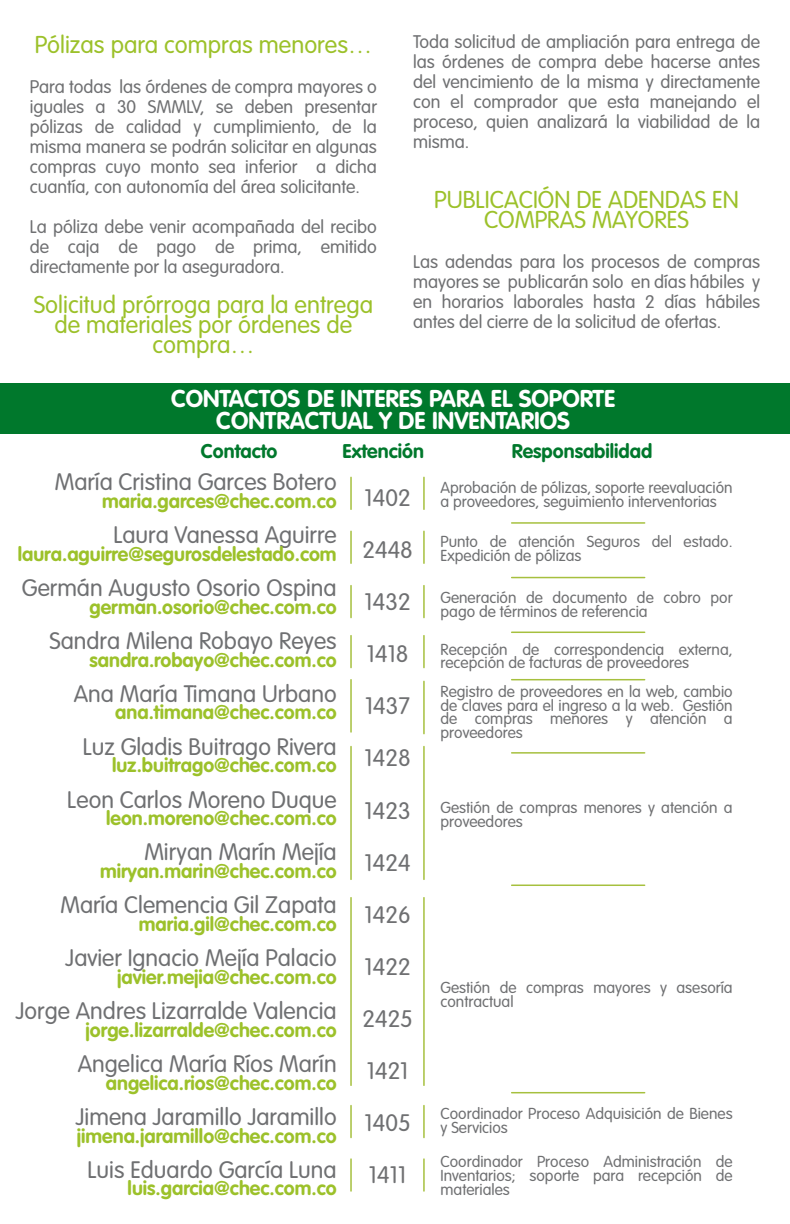
<style>
.page{position:relative;width:790px;height:1224px;background:#fff}
.page>*{position:absolute;margin:0;border:0;box-sizing:border-box;transform-origin:0 0}
.t1{font:300 24px/20px "VAG Rounded Std";color:#9cc12a;text-align:center}
.t2{font:700 24px/22px "VAG Rounded Std";color:#fff;text-align:center}
.t3{font:300 23.6px "VAG Rounded Std";color:#6f7072}
.t4{font:700 19.6px "VAG Rounded Std";color:#9cc12a}
.t5{font:700 19.6px "VAG Rounded Std";color:#00782c}
.t6{font:300 18px/20px "VAG Rounded Std";color:#6f7072;text-align:justify}
.t7{font:300 15.6px/13.8px "VAG Rounded Std";color:#6f7072}
</style>
<div class="page">
<div style="left:0;top:383px;width:789px;height:51px;background:#00782c"></div>
<hr style="left:350px;top:477px;width:1px;height:32px;background:#a6c03e">
<hr style="left:423px;top:477px;width:1px;height:32px;background:#a6c03e">
<hr style="left:350px;top:531px;width:1px;height:32px;background:#a6c03e">
<hr style="left:423px;top:531px;width:1px;height:32px;background:#a6c03e">
<hr style="left:350px;top:586px;width:1px;height:32px;background:#a6c03e">
<hr style="left:423px;top:586px;width:1px;height:32px;background:#a6c03e">
<hr style="left:350px;top:636px;width:1px;height:32px;background:#a6c03e">
<hr style="left:423px;top:636px;width:1px;height:32px;background:#a6c03e">
<hr style="left:350px;top:747px;width:1px;height:132px;background:#a6c03e">
<hr style="left:423px;top:747px;width:1px;height:132px;background:#a6c03e">
<hr style="left:511px;top:752px;width:133px;height:2px;background:#a6c03e">
<hr style="left:511px;top:679px;width:133px;height:1px;background:#a6c03e">
<hr style="left:511px;top:632px;width:133px;height:1px;background:#a6c03e">
<hr style="left:511px;top:577px;width:133px;height:1px;background:#a6c03e">
<hr style="left:511px;top:522px;width:133px;height:2px;background:#a6c03e">
<hr style="left:511px;top:1092px;width:133px;height:1px;background:#a6c03e">
<hr style="left:511px;top:885px;width:133px;height:1px;background:#a6c03e">
<hr style="left:350px;top:898px;width:1px;height:187px;background:#a6c03e">
<hr style="left:423px;top:898px;width:1px;height:187px;background:#a6c03e">
<hr style="left:350px;top:1106px;width:1px;height:32px;background:#a6c03e">
<hr style="left:423px;top:1106px;width:1px;height:32px;background:#a6c03e">
<hr style="left:350px;top:680px;width:1px;height:52px;background:#a6c03e">
<hr style="left:423px;top:681px;width:1px;height:53px;background:#a6c03e">
<hr style="left:350px;top:1159px;width:1px;height:32px;background:#a6c03e">
<hr style="left:423px;top:1159px;width:1px;height:32px;background:#a6c03e">
<h1 class="t1" style="left:35px;top:36px;width:338px">Pólizas para compras menores…</h1>
<p class="t6" style="left:30px;top:77px;width:348px">Para todas las órdenes de compra mayores o iguales a 30 SMMLV, se deben presentar pólizas de calidad y cumplimiento, de la misma manera se podrán solicitar en algunas compras cuyo monto sea inferior a dicha cuantía, con autonomía del área solicitante.</p>
<p class="t6" style="left:30px;top:217px;width:348px">La póliza debe venir acompañada del recibo de caja de pago de prima, emitido directamente por la aseguradora.</p>
<h1 class="t1" style="left:34px;top:296px;width:341px">Solicitud prórroga para la entrega de materiales por órdenes de compra…</h1>
<p class="t6" style="left:413px;top:33px;width:348px">Toda solicitud de ampliación para entrega de las órdenes de compra debe hacerse antes del vencimiento de la misma y directamente con el comprador que esta manejando el proceso, quien analizará la viabilidad de la misma.</p>
<h1 class="t1" style="left:434px;top:191px;width:306px">PUBLICACIÓN DE ADENDAS EN<br>COMPRAS MAYORES</h1>
<p class="t6" style="left:413px;top:253px;width:348px">Las adendas para los procesos de compras mayores se publicarán solo en días hábiles y en horarios laborales hasta 2 días hábiles antes del cierre de la solicitud de ofertas.</p>
<h1 class="t2" style="left:171px;top:389px;width:445px">CONTACTOS DE INTERES PARA EL SOPORTE<br>CONTRACTUAL Y DE INVENTARIOS</h1>
<p class="t5" style="left:201px;top:440px;width:78px">Contacto</p>
<p class="t5" style="left:342px;top:440px;width:83px">Extención</p>
<p class="t5" style="left:511px;top:440px;width:142px">Responsabilidad</p>
<p class="t7" style="left:440px;top:482px;width:293px">Aprobación de pólizas, soporte reevaluación a proveedores, seguimiento interventorias</p>
<p class="t7" style="left:440px;top:535px;width:293px">Punto de atención Seguros del estado.<br>Expedición de pólizas</p>
<p class="t7" style="left:440px;top:591px;width:293px">Generación de documento de cobro por pago de términos de referencia</p>
<p class="t7" style="left:440px;top:643px;width:293px">Recepción de correspondencia externa, recepción de facturas de proveedores</p>
<p class="t7" style="left:440px;top:685px;width:293px;text-align:justify">Registro de proveedores en la web, cambio de claves para el ingreso a la web. Gestión de compras menores y atención a proveedores</p>
<h2 class="t3" style="left:55px;top:469px;width:283px">María Cristina Garces Botero</h2>
<p class="t4" style="left:102px;top:489px;width:236px">maria.garces@chec.com.co</p>
<h2 class="t3" style="left:113px;top:521px;width:225px">Laura Vanessa Aguirre</h2>
<p class="t4" style="left:18px;top:542px;width:320px">laura.aguirre@segurosdelestado.com</p>
<h2 class="t3" style="left:22px;top:574px;width:316px">Germán Augusto Osorio Ospina</h2>
<p class="t4" style="left:89px;top:595px;width:248px">german.osorio@chec.com.co</p>
<h2 class="t3" style="left:49px;top:627px;width:288px">Sandra Milena Robayo Reyes</h2>
<p class="t4" style="left:89px;top:648px;width:248px">sandra.robayo@chec.com.co</p>
<h2 class="t3" style="left:74px;top:680px;width:264px">Ana María Timana Urbano</h2>
<p class="t4" style="left:115px;top:701px;width:223px">ana.timana@chec.com.co</p>
<h2 class="t3" style="left:83px;top:733px;width:255px">Luz Gladis Buitrago Rivera</h2>
<p class="t4" style="left:112px;top:754px;width:226px">luz.buitrago@chec.com.co</p>
<h2 class="t3" style="left:67px;top:786px;width:271px">Leon Carlos Moreno Duque</h2>
<p class="t4" style="left:106px;top:807px;width:232px">leon.moreno@chec.com.co</p>
<h2 class="t3" style="left:144px;top:839px;width:194px">Miryan Marín Mejía</h2>
<p class="t4" style="left:100px;top:860px;width:238px">miryan.marin@chec.com.co</p>
<h2 class="t3" style="left:60px;top:892px;width:278px">María Clemencia Gil Zapata</h2>
<p class="t4" style="left:139px;top:913px;width:199px">maria.gil@chec.com.co</p>
<h2 class="t3" style="left:66px;top:944px;width:272px">Javier Ignacio Mejía Palacio</h2>
<p class="t4" style="left:117px;top:965px;width:221px">javier.mejia@chec.com.co</p>
<h2 class="t3" style="left:16px;top:997px;width:322px">Jorge Andres Lizarralde Valencia</h2>
<p class="t4" style="left:85px;top:1018px;width:252px">jorge.lizarralde@chec.com.co</p>
<h2 class="t3" style="left:78px;top:1050px;width:260px">Angelica María Ríos Marín</h2>
<p class="t4" style="left:106px;top:1071px;width:232px">angelica.rios@chec.com.co</p>
<h2 class="t3" style="left:76px;top:1103px;width:262px">Jimena Jaramillo Jaramillo</h2>
<p class="t4" style="left:77px;top:1124px;width:261px">jimena.jaramillo@chec.com.co</p>
<h2 class="t3" style="left:87px;top:1156px;width:250px">Luis Eduardo García Luna</h2>
<p class="t4" style="left:128px;top:1177px;width:210px">luis.garcia@chec.com.co</p>
<h2 class="t3" style="left:364px;top:484px;width:48px">1402</h2>
<h2 class="t3" style="left:362px;top:536px;width:52px">2448</h2>
<h2 class="t3" style="left:364px;top:588px;width:48px">1432</h2>
<h2 class="t3" style="left:366px;top:641px;width:43px">1418</h2>
<h2 class="t3" style="left:365px;top:693px;width:47px">1437</h2>
<h2 class="t3" style="left:364px;top:745px;width:48px">1428</h2>
<h2 class="t3" style="left:364px;top:797px;width:48px">1423</h2>
<h2 class="t3" style="left:364px;top:849px;width:48px">1424</h2>
<h2 class="t3" style="left:364px;top:901px;width:48px">1426</h2>
<h2 class="t3" style="left:364px;top:953px;width:48px">1422</h2>
<h2 class="t3" style="left:362px;top:1005px;width:52px">2425</h2>
<h2 class="t3" style="left:366px;top:1057px;width:43px">1421</h2>
<h2 class="t3" style="left:364px;top:1110px;width:48px">1405</h2>
<h2 class="t3" style="left:369px;top:1162px;width:39px">1411</h2>
<p class="t7" style="left:440px;top:801px;width:293px">Gestión de compras menores y atención a proveedores</p>
<p class="t7" style="left:440px;top:982px;width:293px">Gestión de compras mayores y asesoría contractual</p>
<p class="t7" style="left:440px;top:1108px;width:293px">Coordinador Proceso Adquisición de Bienes y Servicios</p>
<p class="t7" style="left:440px;top:1155px;width:293px;text-align:justify">Coordinador Proceso Administración de Inventarios; soporte para recepción de materiales</p>
</div>
